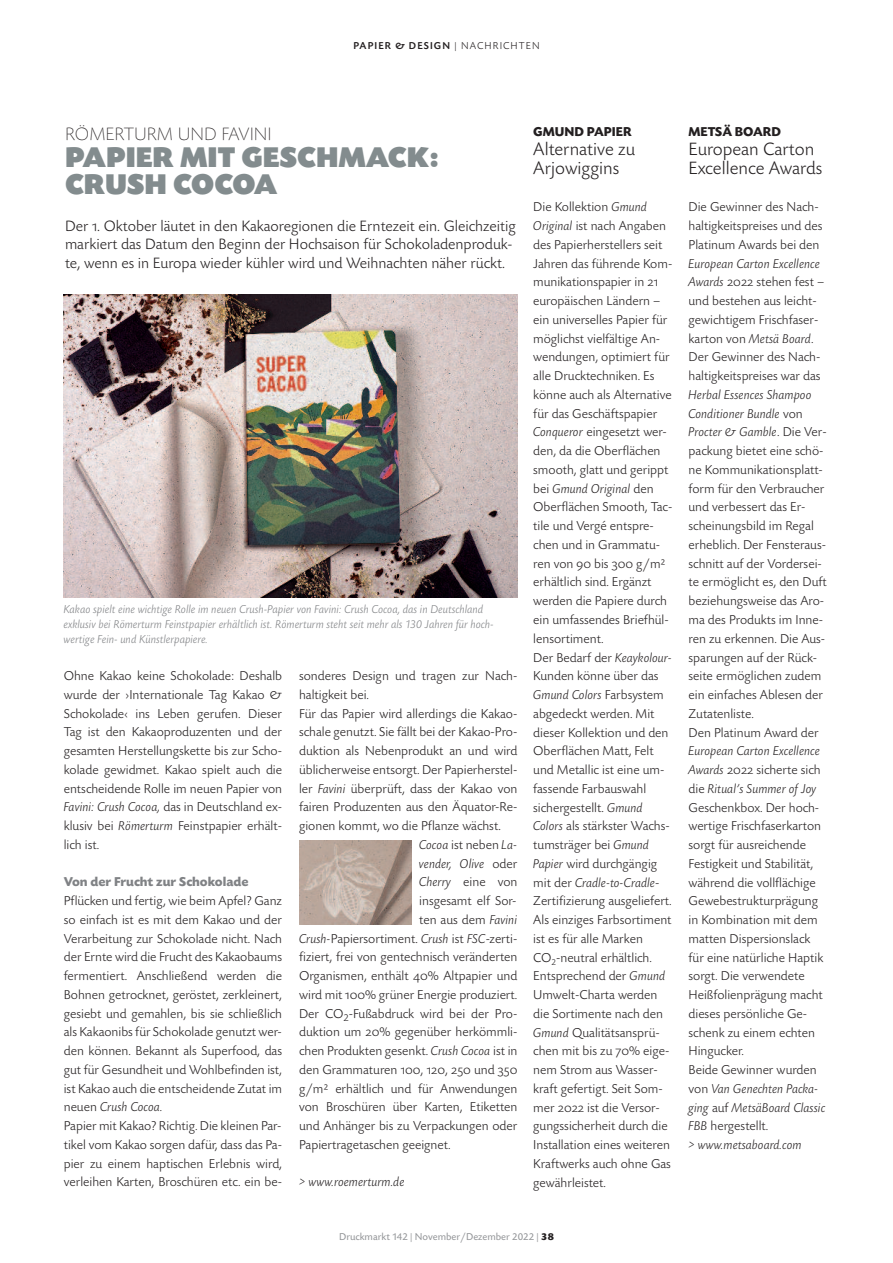
<style>
.page{position:relative;width:893px;height:1263px;background:#fff}
.page>*{position:absolute;margin:0;border:0;box-sizing:border-box;transform-origin:0 0}
.t1{font:30px/27px "Today SB Ultra";color:#838c8e}
.t2{font:300 18.75px/18.8px "Today SB";color:#231f20}
.t3{font:300 expanded 18.75px "Today SB";color:#231f20}
.t4{font:300 15.75px/18.8px "Today SB";color:#231f20}
.t5{font:300 13.5px/18.8px "Today SB";color:#231f20}
.t6{font:italic 300 13.5px "Today SB";color:#231f20}
.t7{font:700 13.5px "Today SB";color:#808285}
.t8{font:700 13.5px "Today SB";color:#231f20}
.t9{font:italic 300 12px/15px "Today SB";color:#808285}
.t10{font:10.5px "Today SB";color:#939598}
.t11{font:500 10.5px "Today SB";letter-spacing:.1em;color:#231f20}
.s1{font-weight:300}
.s2{font-family:"Today SB Caps Lig";font-weight:400}
.s3{font-style:italic}
.s4{font-style:normal}
.s5{font-weight:700;color:#231f20}
</style>
<div class="page">
<img style="left:64px;top:294px;width:453px;height:303px">
<img style="left:299px;top:840px;width:113px;height:84px">
<p class="t11" style="left:353px;top:40px;width:188px">PAPIER &amp; DESIGN <span class="s1">| NACHRICHTEN</span></p>
<h2 class="t3" style="left:65px;top:122px;width:208px">RÖMERTURM UND FAVINI</h2>
<h1 class="t1" style="left:65px;top:143px;width:375px">PAPIER MIT GESCHMACK:<br>CRUSH COCOA</h1>
<p class="t4" style="left:65px;top:216px;width:452px">Der <span class="s2">1.</span> Oktober läutet in den Kakaoregionen die Erntezeit ein. Gleichzeitig markiert das Datum den Beginn der Hochsaison für Schokoladenproduk&shy;te, wenn es in Europa wieder kühler wird und Weihnachten näher rückt.</p>
<p class="t9" style="left:64px;top:601px;width:432px">Kakao spielt eine wichtige Rolle im neuen Crush-Papier von Favini: Crush Cocoa, das in Deutschland exklusiv bei Römerturm Feinstpapier erhältlich ist. Römerturm steht seit mehr als 130 Jahren für hoch&shy;wertige Fein- und Künstlerpapiere.</p>
<p class="t5" style="left:64px;top:666px;width:220px;text-align:justify">Ohne Kakao keine Schokolade: Deshalb wurde der ›Internationale Tag Kakao &amp; Schokolade‹ ins Leben gerufen. Dieser Tag ist den Kakaoproduzenten und der gesamten Herstellungskette bis zur Scho&shy;kolade gewidmet. Kakao spielt auch die entscheidende Rolle im neuen Papier von <span class="s3">Favini: Crush Cocoa,</span> das in Deutschland ex&shy;klusiv bei <span class="s3">Römerturm</span> Feinstpapier erhält&shy;lich ist.</p>
<p class="t7" style="left:64px;top:874px;width:186px">Von der Frucht zur Schokolade</p>
<p class="t5" style="left:64px;top:891px;width:220px">Pflücken und fertig, wie beim Apfel? Ganz so einfach ist es mit dem Kakao und der Verarbeitung zur Schokolade nicht. Nach der Ernte wird die Frucht des Kakaobaums fermentiert. Anschließend werden die Bohnen getrocknet, geröstet, zerkleinert, gesiebt und gemahlen, bis sie schließlich als Kakaonibs für Schokolade genutzt wer&shy;den können. Bekannt als Superfood, das gut für Gesundheit und Wohlbefinden ist, ist Kakao auch die entscheidende Zutat im neuen <span class="s3">Crush Cocoa.<br></span>Papier mit Kakao? Richtig. Die kleinen Par&shy;tikel vom Kakao sorgen dafür, dass das Pa&shy;pier zu einem haptischen Erlebnis wird, verleihen Karten, Broschüren etc. ein be-</p>
<p class="t5" style="left:299px;top:666px;width:220px">sonderes Design und tragen zur Nach-</p>
<p class="t5" style="left:299px;top:685px;width:72px">haltigkeit bei.</p>
<p class="t5" style="left:299px;top:704px;width:220px">Für das Papier wird allerdings die Kakao-</p>
<p class="t5" style="left:299px;top:722px;width:220px">schale genutzt. Sie fällt bei der Kakao-Pro-</p>
<p class="t5" style="left:299px;top:741px;width:220px">duktion als Nebenprodukt an und wird</p>
<p class="t5" style="left:299px;top:760px;width:220px">üblicherweise entsorgt. Der Papierherstel-</p>
<p class="t5" style="left:299px;top:779px;width:220px">ler <span class="s3">Favini</span> überprüft, dass der Kakao von</p>
<p class="t5" style="left:299px;top:797px;width:220px">fairen Produzenten aus den Äquator-Re-</p>
<p class="t5" style="left:299px;top:816px;width:203px">gionen kommt, wo die Pflanze wächst.</p>
<p class="t6" style="left:419px;top:836px;width:100px">Cocoa <span class="s4">ist neben</span> La-</p>
<p class="t6" style="left:419px;top:855px;width:100px">vender, Olive <span class="s4">oder</span></p>
<p class="t5" style="left:419px;top:872px;width:100px"><span class="s3">Cherry</span> eine von</p>
<p class="t5" style="left:419px;top:891px;width:99px">insgesamt elf Sor-</p>
<p class="t5" style="left:419px;top:910px;width:100px">ten aus dem <span class="s3">Favini</span></p>
<p class="t5" style="left:299px;top:929px;width:220px"><span class="s3">Crush-</span>Papiersortiment. <span class="s3">Crush</span> ist <span class="s3">FSC</span>-zerti-</p>
<p class="t5" style="left:299px;top:947px;width:220px">fiziert, frei von gentechnisch veränderten</p>
<p class="t5" style="left:299px;top:966px;width:220px">Organismen, enthält <span class="s2">40</span>% Altpapier und</p>
<p class="t5" style="left:299px;top:985px;width:220px">wird mit <span class="s2">100</span>% grüner Energie produziert.</p>
<p class="t5" style="left:299px;top:1004px;width:220px">Der CO<sub>2</sub>-Fußabdruck wird bei der Pro-</p>
<p class="t5" style="left:299px;top:1022px;width:220px">duktion um <span class="s2">20</span>% gegenüber herkömmli-</p>
<p class="t5" style="left:299px;top:1041px;width:220px">chen Produkten gesenkt. <span class="s3">Crush Cocoa</span> ist in</p>
<p class="t5" style="left:299px;top:1060px;width:220px">den Grammaturen <span class="s2">100, 120, 250</span> und <span class="s2">350</span></p>
<p class="t5" style="left:299px;top:1079px;width:220px">g/m² erhältlich und für Anwendungen</p>
<p class="t5" style="left:299px;top:1097px;width:220px">von Broschüren über Karten, Etiketten</p>
<p class="t5" style="left:299px;top:1116px;width:220px">und Anhänger bis zu Verpackungen oder</p>
<p class="t5" style="left:299px;top:1135px;width:153px">Papiertragetaschen geeignet.</p>
<p class="t6" style="left:299px;top:1174px;width:107px">&gt; www.roemerturm.de</p>
<p class="t8" style="left:533px;top:124px;width:100px">GMUND PAPIER</p>
<h2 class="t2" style="left:533px;top:139px;width:103px">Alternative zu<br>Arjowiggins</h2>
<p class="t5" style="left:533px;top:197px;width:141px">Die Kollektion <span class="s3">Gmund<br>Original</span> ist nach Angaben des Papierherstellers seit<br>Jahren das führende Kom&shy;munikationspapier in <span class="s2">21 </span>europäischen Ländern – ein universelles Papier für möglichst vielfältige An&shy;wendungen, optimiert für alle Drucktechniken. Es könne auch als Alternative für das Geschäftspapier<br><span class="s3">Conqueror</span> eingesetzt wer&shy;den, da die Oberflächen smooth, glatt und gerippt bei <span class="s3">Gmund Original</span> den<br>Oberflächen Smooth, Tac&shy;tile und Vergé entspre&shy;chen und in Grammatu&shy;ren von <span class="s2">90</span> bis <span class="s2">300</span> g/m² erhältlich sind. Ergänzt werden die Papiere durch ein umfassendes Briefhül&shy;lensortiment.<br>Der Bedarf der <span class="s3">Keaykolour-<br></span>Kunden könne über das<br><span class="s3">Gmund Colors</span> Farbsystem abgedeckt werden. Mit dieser Kollektion und den<br>Oberflächen Matt, Felt und Metallic ist eine um&shy;fassende Farbauswahl sichergestellt. <span class="s3">Gmund<br>Colors</span> als stärkster Wachs&shy;tumsträger bei <span class="s3">Gmund<br>Papier</span> wird durchgängig mit der <span class="s3">Cradle-to-Cradle</span>-<br>Zertifizierung ausgeliefert.<br>Als einziges Farbsortiment ist es für alle Marken<br>CO<sub>2</sub>-neutral erhältlich.<br>Entsprechend der <span class="s3">Gmund<br></span>Umwelt-Charta werden die Sortimente nach den<br><span class="s3">Gmund</span> Qualitätsansprü&shy;chen mit bis zu <span class="s2">70</span>% eige&shy;nem Strom aus Wasser&shy;kraft gefertigt. Seit Som&shy;mer <span class="s2">2022</span> ist die Versor&shy;gungssicherheit durch die<br>Installation eines weiteren<br>Kraftwerks auch ohne Gas gewährleistet.</p>
<p class="t8" style="left:689px;top:124px;width:94px">METSÄ BOARD</p>
<h2 class="t2" style="left:688px;top:139px;width:135px">European Carton<br>Excellence Awards</h2>
<p class="t5" style="left:688px;top:197px;width:135px">Die Gewinner des Nach&shy;haltigkeitspreises und des<br>Platinum Awards bei den</p>
<p class="t5" style="left:688px;top:254px;width:137px"><span class="s3">European Carton Excellence<br>Awards</span> <span class="s2">2022</span> stehen fest – und bestehen aus leicht&shy;gewichtigem Frischfaser&shy;karton von <span class="s3">Metsä Board</span>.<br>Der Gewinner des Nach&shy;haltigkeitspreises war das</p>
<p class="t5" style="left:688px;top:385px;width:140px"><span class="s3">Herbal Essences Shampoo<br>Conditioner Bundle</span> von<br><span class="s3">Procter &amp; Gamble</span>. Die Ver&shy;packung bietet eine schö&shy;ne Kommunikationsplatt&shy;form für den Verbraucher und verbessert das Er&shy;scheinungsbild im Regal erheblich. Der Fensteraus&shy;schnitt auf der Vordersei&shy;te ermöglicht es, den Duft beziehungsweise das Aro&shy;ma des Produkts im Inne&shy;ren zu erkennen. Die Aus&shy;sparungen auf der Rück&shy;seite ermöglichen zudem ein einfaches Ablesen der<br>Zutatenliste.<br>Den Platinum Award der</p>
<p class="t5" style="left:688px;top:741px;width:139px"><span class="s3">European Carton Excellence<br>Awards</span> <span class="s2">2022</span> sicherte sich die <span class="s3">Ritual’s Summer of Joy<br></span>Geschenkbox. Der hoch&shy;wertige Frischfaserkarton sorgt für ausreichende<br>Festigkeit und Stabilität, während die vollflächige<br>Gewebestrukturprägung in Kombination mit dem matten Dispersionslack für eine natürliche Haptik sorgt. Die verwendete<br>Heißfolienprägung macht dieses persönliche Ge&shy;schenk zu einem echten<br>Hingucker.<br>Beide Gewinner wurden von <span class="s3">Van Genechten Packa&shy;ging</span> auf <span class="s3">MetsäBoard Classic<br>FBB</span> hergestellt.<br><span class="s3">&gt; www.metsaboard.com</span></p>
<p class="t10" style="left:339px;top:1230px;width:216px">Druckmarkt 142 | November/Dezember 2022 | <span class="s5">38</span></p>
</div>
